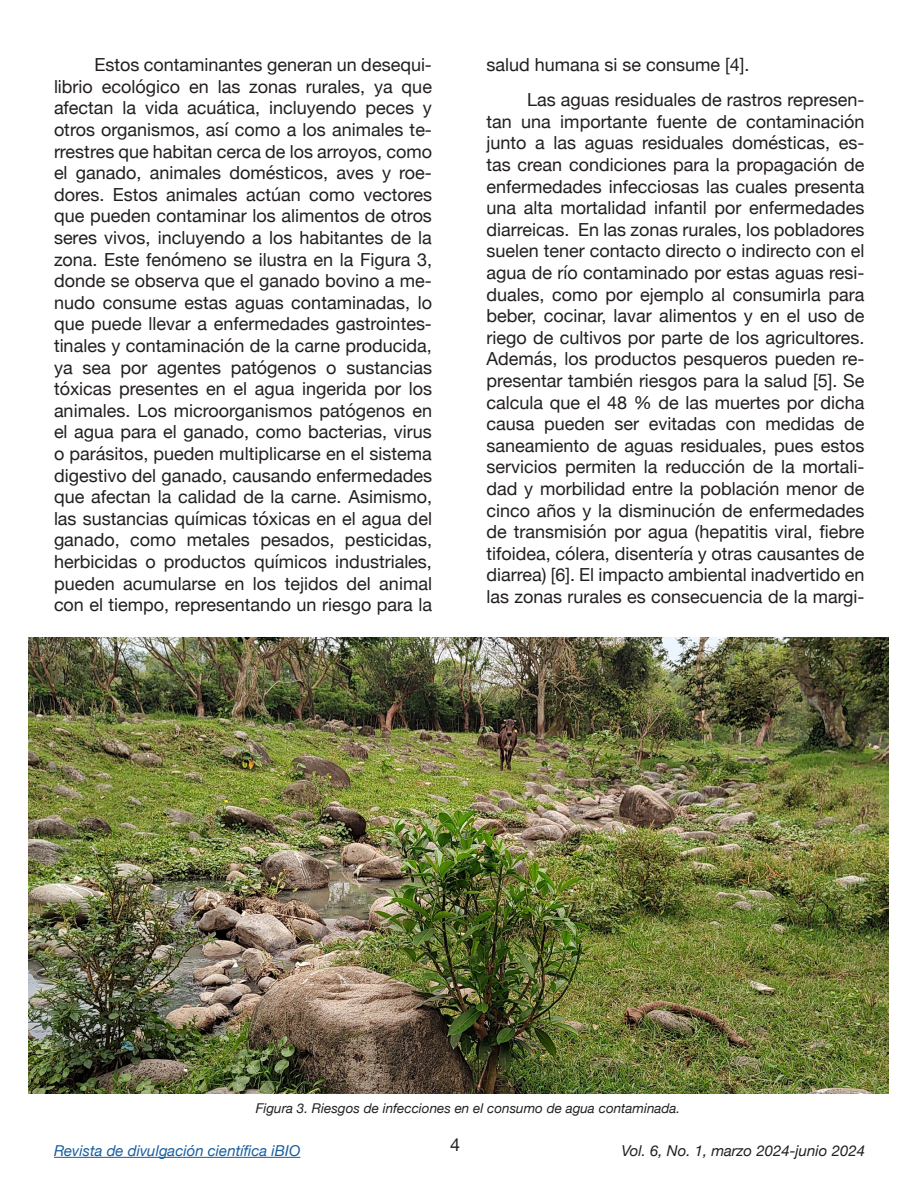
<style>
.page{position:relative;width:918px;height:1188px;background:#fff}
.page>*{position:absolute;margin:0;border:0;box-sizing:border-box;transform-origin:0 0}
.t1{font:18px/21.6px "Helvetica Neue";color:#231f20;text-align:justify}
.t2{font:italic 15px "Helvetica Neue";color:#175d9e}
.t3{font:italic 15px "Helvetica Neue";color:#231f20}
.t4{font:italic 13.5px "Helvetica Neue";color:#231f20}
</style>
<div class="page">
<hr style="left:54px;top:1157px;width:246px;height:1px;background:#175d9e">
<img style="left:28px;top:637px;width:861px;height:456px">
<p class="t1" style="left:54px;top:55px;width:380px;text-indent:40px">Estos contaminantes generan un desequi&shy;librio ecológico en las zonas rurales, ya que afectan la vida acuática, incluyendo peces y otros organismos, así como a los animales te&shy;rrestres que habitan cerca de los arroyos, como el ganado, animales domésticos, aves y roe&shy;dores. Estos animales actúan como vectores que pueden contaminar los alimentos de otros seres vivos, incluyendo a los habitantes de la zona. Este fenómeno se ilustra en la Figura 3, donde se observa que el ganado bovino a me&shy;nudo consume estas aguas contaminadas, lo que puede llevar a enfermedades gastrointes&shy;tinales y contaminación de la carne producida, ya sea por agentes patógenos o sustancias tóxicas presentes en el agua ingerida por los animales. Los microorganismos patógenos en el agua para el ganado, como bacterias, virus o parásitos, pueden multiplicarse en el sistema digestivo del ganado, causando enfermedades que afectan la calidad de la carne. Asimismo, las sustancias químicas tóxicas en el agua del ganado, como metales pesados, pesticidas, herbicidas o productos químicos industriales, pueden acumularse en los tejidos del animal con el tiempo, representando un riesgo para la</p>
<p class="t1" style="left:487px;top:55px;width:265px">salud humana si se consume [4].</p>
<p class="t1" style="left:487px;top:90px;width:380px;text-indent:40px">Las aguas residuales de rastros represen&shy;tan una importante fuente de contaminación junto a las aguas residuales domésticas, es&shy;tas crean condiciones para la propagación de enfermedades infecciosas las cuales presenta una alta mortalidad infantil por enfermedades diarreicas. En las zonas rurales, los pobladores suelen tener contacto directo o indirecto con el agua de río contaminado por estas aguas resi&shy;duales, como por ejemplo al consumirla para beber, cocinar, lavar alimentos y en el uso de riego de cultivos por parte de los agricultores.<br>Además, los productos pesqueros pueden re&shy;presentar también riesgos para la salud [5]. Se calcula que el 48 % de las muertes por dicha causa pueden ser evitadas con medidas de saneamiento de aguas residuales, pues estos servicios permiten la reducción de la mortali&shy;dad y morbilidad entre la población menor de cinco años y la disminución de enfermedades de transmisión por agua (hepatitis viral, fiebre tifoidea, cólera, disentería y otras causantes de diarrea) [6]. El impacto ambiental inadvertido en las zonas rurales es consecuencia de la margi-</p>
<p class="t4" style="left:256px;top:1098px;width:426px">Figura 3. Riesgos de infecciones en el consumo de agua contaminada.</p>
<p class="t2" style="left:54px;top:1140px;width:248px">Revista de divulgación científica iBIO</p>
<p class="t1" style="left:450px;top:1135px;width:12px">4</p>
<p class="t3" style="left:622px;top:1140px;width:245px">Vol. 6, No. 1, marzo 2024-junio 2024</p>
</div>
